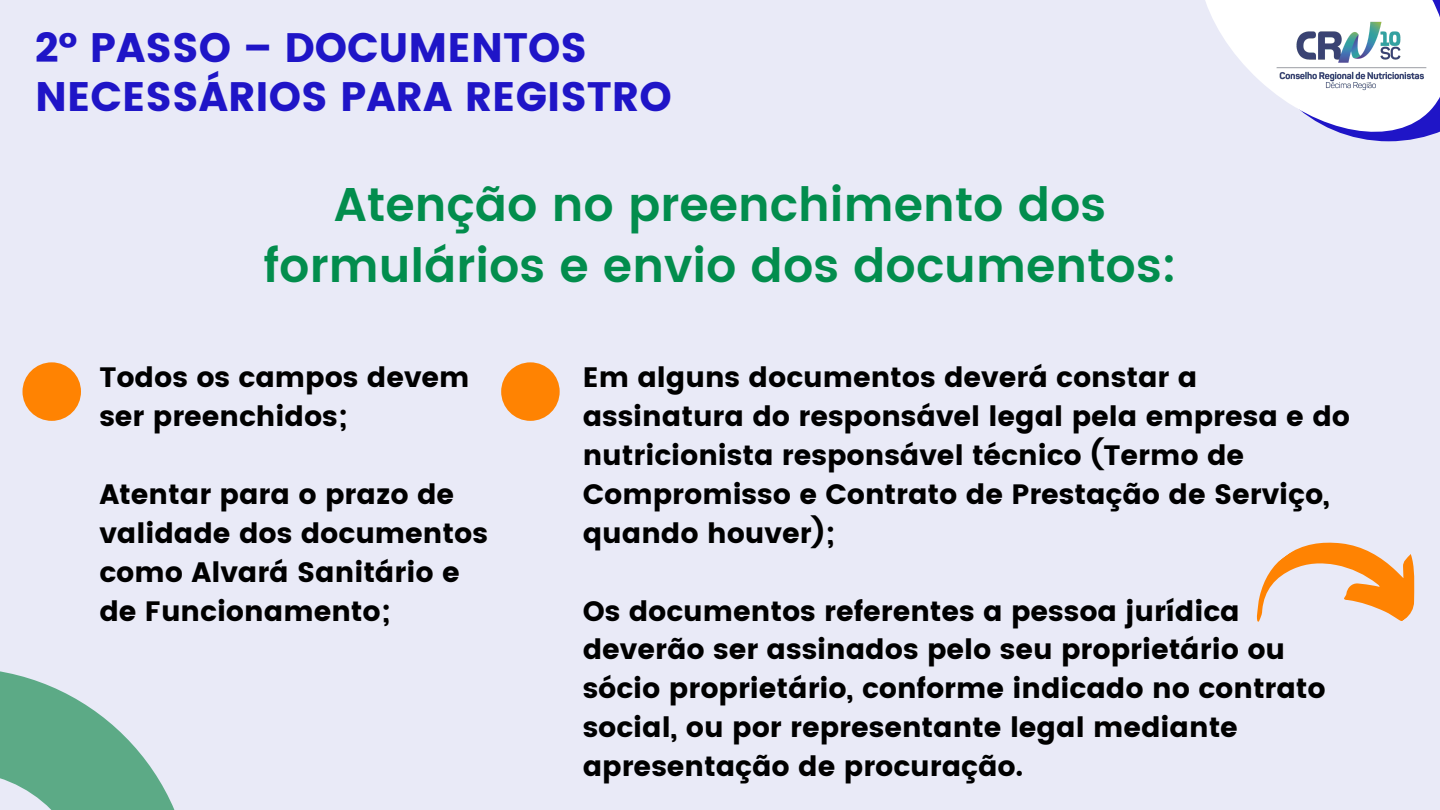
<style>
.page{position:relative;width:1440px;height:810px;background:#e9eaf7}
.page>*{position:absolute;margin:0;border:0;box-sizing:border-box;transform-origin:0 0}
.t1{font:600 47.1px/60.9px "Poppins";color:#028d4d;text-align:center}
.t2{font:41.1px/49.2px "Poppins";color:#1f15c7}
.t3{font:28px/38.9px "Poppins";color:#000}
</style>
<div class="page">
<svg style="left:0;top:671px;width:175px;height:139px"></svg>
<svg style="left:1256px;top:542px;width:159px;height:80px"></svg>
<svg style="left:1205px;top:0;width:235px;height:142px"></svg>
<img style="left:1264px;top:11px;width:176px;height:90px">
<div style="left:22px;top:362px;width:59px;height:59px;background:#ff8302;border-radius:50%"></div>
<div style="left:501px;top:362px;width:59px;height:59px;background:#ff8302;border-radius:50%"></div>
<p class="t2" style="left:35px;top:23px;width:638px">2° PASSO – DOCUMENTOS<br>NECESSÁRIOS PARA REGISTRO</p>
<p class="t1" style="left:264px;top:174px;width:914px">Atenção no preenchimento dos formulários e envio dos documentos:</p>
<p class="t3" style="left:99px;top:358px;width:372px">Todos os campos devem ser preenchidos;</p>
<p class="t3" style="left:99px;top:475px;width:390px">Atentar para o prazo de validade dos documentos como Alvará Sanitário e de Funcionamento;</p>
<p class="t3" style="left:583px;top:358px;width:769px">Em alguns documentos deverá constar a assinatura do responsável legal pela empresa e do nutricionista responsável técnico (Termo de Compromisso e Contrato de Prestação de Serviço, quando houver);</p>
<p class="t3" style="left:583px;top:591px;width:745px">Os documentos referentes a pessoa jurídica deverão ser assinados pelo seu proprietário ou sócio proprietário, conforme indicado no contrato social, ou por representante legal mediante apresentação de procuração.</p>
</div>
